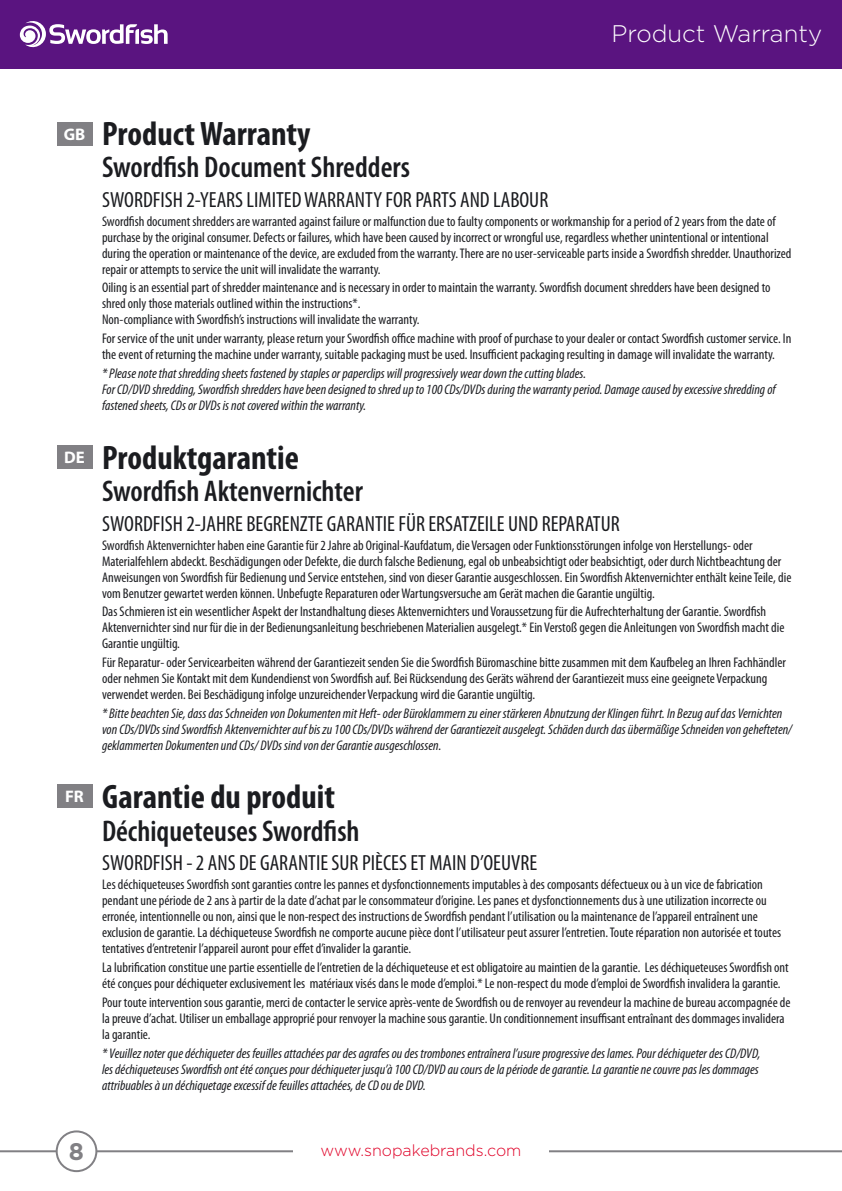
<style>
.page{position:relative;width:842px;height:1191px;background:#fff}
.page>*{position:absolute;margin:0;border:0;box-sizing:border-box;transform-origin:0 0}
.t1{font:700 condensed 34px "Myriad Pro";color:#1b1c20}
.t2{font:600 condensed 30px "Myriad Pro";color:#1b1c20}
.t3{font:300 24px "Gotham";color:#fff}
.t4{font:700 24px "Gotham";color:#818084}
.t5{font:condensed 22px "Myriad Pro";color:#1b1c20}
.t6{font:700 16.8px "Myriad Pro";color:#fff}
.t7{font:300 16px "Gotham";color:#e00027}
.t8{font:condensed 14px/16px "Myriad Pro";color:#1b1c20}
.t9{font:italic condensed 14px/16px "Myriad Pro";color:#1b1c20}
</style>
<div class="page">
<div style="left:0;top:0;width:842px;height:68px;background:#5a1480"></div>
<hr style="left:0;top:1150px;width:842px;height:2px;background:#818084">
<div style="left:293px;top:1142px;width:256px;height:28px;background:#fff"></div>
<svg style="left:20px;top:21px;width:148px;height:27px"></svg>
<div style="left:57px;top:122px;width:35px;height:24px;background:#818084"></div>
<div style="left:57px;top:445px;width:35px;height:24px;background:#818084"></div>
<div style="left:57px;top:784px;width:35px;height:24px;background:#818084"></div>
<div style="left:57px;top:1131px;width:39px;height:40px;background:#fff;border-radius:50%"></div>
<div style="left:56px;top:1130px;width:41px;height:42px;border:2px solid #818084;border-radius:50%"></div>
<h3 class="t3" style="left:611px;top:19px;width:212px">Product Warranty</h3>
<p class="t6" style="left:64px;top:128px;width:23px">GB</p>
<p class="t6" style="left:64px;top:451px;width:22px">DE</p>
<p class="t6" style="left:65px;top:790px;width:20px">FR</p>
<h1 class="t1" style="left:102px;top:121px;width:210px">Product Warranty</h1>
<h2 class="t2" style="left:102px;top:156px;width:309px">Swordfish Document Shredders</h2>
<h3 class="t5" style="left:102px;top:191px;width:448px">SWORDFISH 2-YEARS LIMITED WARRANTY FOR PARTS AND LABOUR</h3>
<p class="t8" style="left:102px;top:214px;width:691px">Swordfish document shredders are warranted against failure or malfunction due to faulty components or workmanship for a period of 2 years from the date of purchase by the original consumer. Defects or failures, which have been caused by incorrect or wrongful use, regardless whether unintentional or intentional during the operation or maintenance of the device, are excluded from the warranty. There are no user-serviceable parts inside a Swordfish shredder. Unauthorized repair or attempts to service the unit will invalidate the warranty.</p>
<p class="t8" style="left:102px;top:281px;width:670px">Oiling is an essential part of shredder maintenance and is necessary in order to maintain the warranty. Swordfish document shredders have been designed to shred only those materials outlined within the instructions*.<br>Non-compliance with Swordfish’s instructions will invalidate the warranty.</p>
<p class="t8" style="left:102px;top:332px;width:691px">For service of the unit under warranty, please return your Swordfish office machine with proof of purchase to your dealer or contact Swordfish customer service. In the event of returning the machine under warranty, suitable packaging must be used. Insufficient packaging resulting in damage will invalidate the warranty.</p>
<p class="t9" style="left:102px;top:367px;width:675px">* Please note that shredding sheets fastened by staples or paperclips will progressively wear down the cutting blades.<br>For CD/DVD shredding, Swordfish shredders have been designed to shred up to 100 CDs/DVDs during the warranty period. Damage caused by excessive shredding of fastened sheets, CDs or DVDs is not covered within the warranty.</p>
<h1 class="t1" style="left:102px;top:444px;width:198px">Produktgarantie</h1>
<h2 class="t2" style="left:102px;top:480px;width:262px">Swordfish Aktenvernichter</h2>
<h3 class="t5" style="left:102px;top:515px;width:519px">SWORDFISH 2-JAHRE BEGRENZTE GARANTIE FÜR ERSATZEILE UND REPARATUR</h3>
<p class="t8" style="left:102px;top:538px;width:691px">Swordfish Aktenvernichter haben eine Garantie für 2 Jahre ab Original-Kaufdatum, die Versagen oder Funktionsstörungen infolge von Herstellungs- oder Materialfehlern abdeckt. Beschädigungen oder Defekte, die durch falsche Bedienung, egal ob unbeabsichtigt oder beabsichtigt, oder durch Nichtbeachtung der Anweisungen von Swordfish für Bedienung und Service entstehen, sind von dieser Garantie ausgeschlossen. Ein Swordfish Aktenvernichter enthält keine Teile, die vom Benutzer gewartet werden können. Unbefugte Reparaturen oder Wartungsversuche am Gerät machen die Garantie ungültig.</p>
<p class="t8" style="left:102px;top:605px;width:684px">Das Schmieren ist ein wesentlicher Aspekt der Instandhaltung dieses Aktenvernichters und Voraussetzung für die Aufrechterhaltung der Garantie. Swordfish<br>Aktenvernichter sind nur für die in der Bedienungsanleitung beschriebenen Materialien ausgelegt.* Ein Verstoß gegen die Anleitungen von Swordfish macht die<br>Garantie ungültig.</p>
<p class="t8" style="left:102px;top:656px;width:685px">Für Reparatur- oder Servicearbeiten während der Garantiezeit senden Sie die Swordfish Büromaschine bitte zusammen mit dem Kaufbeleg an Ihren Fachhändler oder nehmen Sie Kontakt mit dem Kundendienst von Swordfish auf. Bei Rücksendung des Geräts während der Garantiezeit muss eine geeignete Verpackung verwendet werden. Bei Beschädigung infolge unzureichender Verpackung wird die Garantie ungültig.</p>
<p class="t9" style="left:102px;top:707px;width:692px">* Bitte beachten Sie, dass das Schneiden von Dokumenten mit Heft- oder Büroklammern zu einer stärkeren Abnutzung der Klingen führt. In Bezug auf das Vernichten von CDs/DVDs sind Swordfish Aktenvernichter auf bis zu 100 CDs/DVDs während der Garantiezeit ausgelegt. Schäden durch das übermäßige Schneiden von gehefteten/ geklammerten Dokumenten und CDs/ DVDs sind von der Garantie ausgeschlossen.</p>
<h1 class="t1" style="left:102px;top:784px;width:234px">Garantie du produit</h1>
<h2 class="t2" style="left:102px;top:820px;width:259px">Déchiqueteuses Swordfish</h2>
<h3 class="t5" style="left:102px;top:854px;width:437px">SWORDFISH - 2 ANS DE GARANTIE SUR PIÈCES ET MAIN D’OEUVRE</h3>
<p class="t8" style="left:102px;top:878px;width:681px">Les déchiqueteuses Swordfish sont garanties contre les pannes et dysfonctionnements imputables à des composants défectueux ou à un vice de fabrication pendant une période de 2 ans à partir de la date d’achat par le consommateur d’origine. Les panes et dysfonctionnements dus à une utilization incorrecte ou erronée, intentionnelle ou non, ainsi que le non-respect des instructions de Swordfish pendant l’utilisation ou la maintenance de l’appareil entraînent une exclusion de garantie. La déchiqueteuse Swordfish ne comporte aucune pièce dont l’utilisateur peut assurer l’entretien. Toute réparation non autorisée et toutes tentatives d’entretenir l’appareil auront pour effet d’invalider la garantie.</p>
<p class="t8" style="left:102px;top:960px;width:688px">La lubrification constitue une partie essentielle de l’entretien de la déchiqueteuse et est obligatoire au maintien de la garantie. Les déchiqueteuses Swordfish ont été conçues pour déchiqueter exclusivement les matériaux visés dans le mode d’emploi.* Le non-respect du mode d’emploi de Swordfish invalidera la garantie.</p>
<p class="t8" style="left:102px;top:995px;width:690px">Pour toute intervention sous garantie, merci de contacter le service après-vente de Swordfish ou de renvoyer au revendeur la machine de bureau accompagnée de la preuve d’achat. Utiliser un emballage approprié pour renvoyer la machine sous garantie. Un conditionnement insuffisant entraînant des dommages invalidera la garantie.</p>
<p class="t9" style="left:102px;top:1046px;width:660px;text-align:justify">* Veuillez noter que déchiqueter des feuilles attachées par des agrafes ou des trombones entraînera l’usure progressive des lames. Pour déchiqueter des CD/DVD, les déchiqueteuses Swordfish ont été conçues pour déchiqueter jusqu’à 100 CD/DVD au cours de la période de garantie. La garantie ne couvre pas les dommages attribuables à un déchiquetage excessif de feuilles attachées, de CD ou de DVD.</p>
<h3 class="t4" style="left:69px;top:1137px;width:17px">8</h3>
<p class="t7" style="left:320px;top:1140px;width:202px">www.snopakebrands.com</p>
</div>
